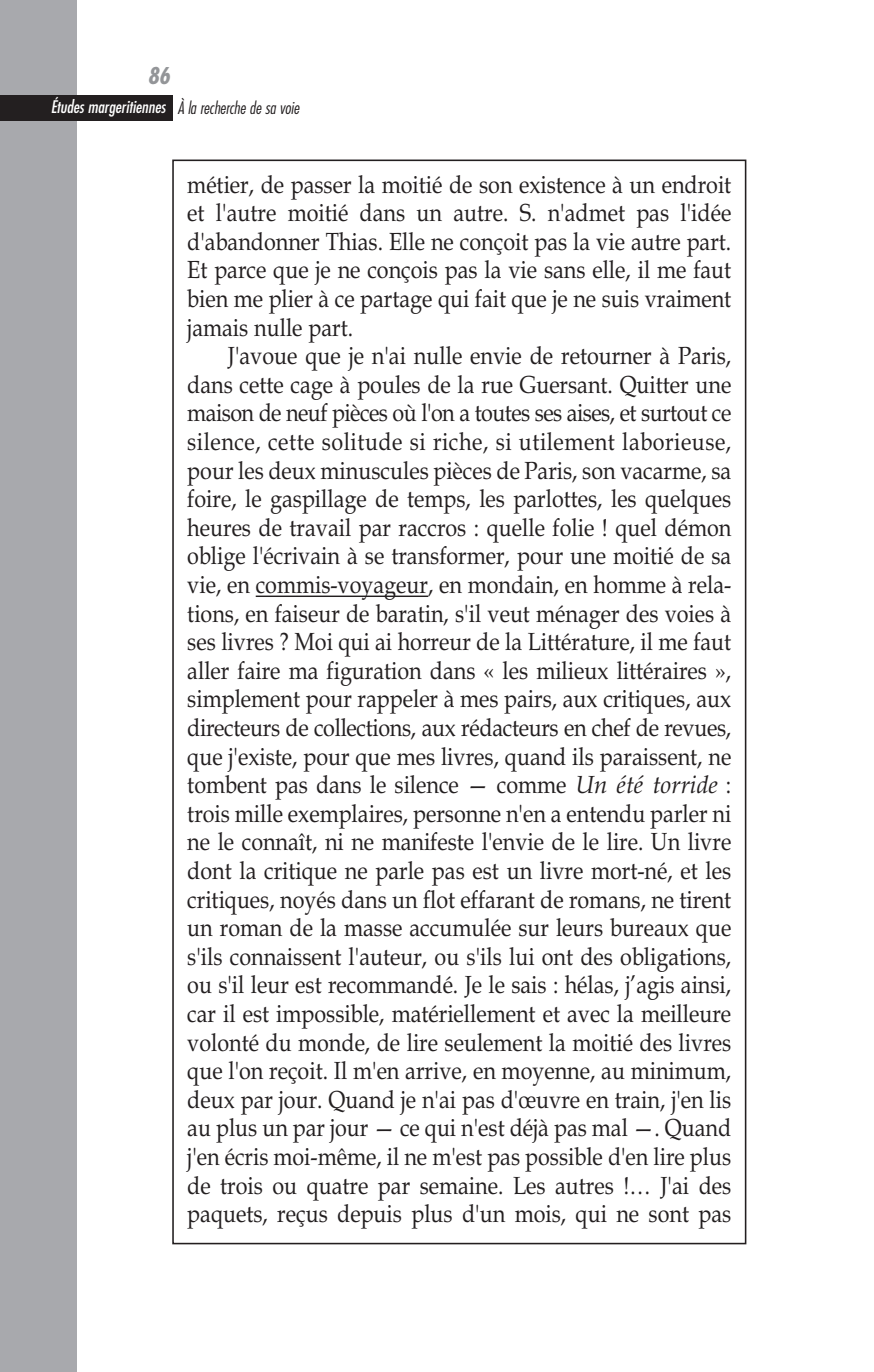
<style>
.page{position:relative;width:874px;height:1372px;background:#fff}
.page>*{position:absolute;margin:0;border:0;box-sizing:border-box;transform-origin:0 0}
.t1{font:24.75px/28.6px "Book Antiqua";color:#231f20;text-align:justify;scale:.87 1}
.t2{font:italic 700 condensed 22.5px "Futura";color:#939598}
.t3{font:italic condensed 16.88px "Futura";color:#fff}
.s1{font-weight:300;color:#231f20}
.s2{font-style:italic}
</style>
<div class="page">
<div style="left:0;top:0;width:77px;height:1371px;background:#a8a9ad"></div>
<hr style="left:256px;top:595px;width:172px;height:2px;background:#231f20">
<div style="left:0;top:96px;width:172px;height:25px;background:#231f20"></div>
<p class="t2" style="left:148px;top:66px;width:24px">86</p>
<p class="t3" style="left:51px;top:99px;width:250px">Études margeritiennes <span class="s1">À la recherche de sa voie</span></p>
<p class="t1" style="left:187px;top:170px;width:627px">métier, de passer la moitié de son existence à un endroit et l'autre moitié dans un autre. S. n'admet pas l'idée d'abandonner Thias. Elle ne conçoit pas la vie autre part.<br>Et parce que je ne conçois pas la vie sans elle, il me faut bien me plier à ce partage qui fait que je ne suis vraiment jamais nulle part.</p>
<p class="t1" style="left:187px;top:341px;width:627px;text-indent:41px">J'avoue que je n'ai nulle envie de retourner à Paris, dans cette cage à poules de la rue Guersant. Quitter une maison de neuf pièces où l'on a toutes ses aises, et surtout ce silence, cette solitude si riche, si utilement laborieuse, pour les deux minuscules pièces de Paris, son vacarme, sa foire, le gaspillage de temps, les parlottes, les quelques heures de travail par raccros : quelle folie ! quel démon oblige l'écrivain à se transformer, pour une moitié de sa vie, en commis-voyageur, en mondain, en homme à rela&shy;tions, en faiseur de baratin, s'il veut ménager des voies à ses livres ? Moi qui ai horreur de la Littérature, il me faut aller faire ma figuration dans « les milieux littéraires », simplement pour rappeler à mes pairs, aux critiques, aux directeurs de collections, aux rédacteurs en chef de revues, que j'existe, pour que mes livres, quand ils paraissent, ne tombent pas dans le silence — comme <span class="s2">Un été torride</span> : trois mille exemplaires, personne n'en a entendu parler ni ne le connaît, ni ne manifeste l'envie de le lire. Un livre dont la critique ne parle pas est un livre mort-né, et les critiques, noyés dans un flot effarant de romans, ne tirent un roman de la masse accumulée sur leurs bureaux que s'ils connaissent l'auteur, ou s'ils lui ont des obligations, ou s'il leur est recommandé. Je le sais : hélas, j’agis ainsi, car il est impossible, matériellement et avec la meilleure volonté du monde, de lire seulement la moitié des livres que l'on reçoit. Il m'en arrive, en moyenne, au minimum, deux par jour. Quand je n'ai pas d'œuvre en train, j'en lis au plus un par jour — ce qui n'est déjà pas mal —. Quand j'en écris moi-même, il ne m'est pas possible d'en lire plus de trois ou quatre par semaine. Les autres !… J'ai des paquets, reçus depuis plus d'un mois, qui ne sont pas</p>
</div>
